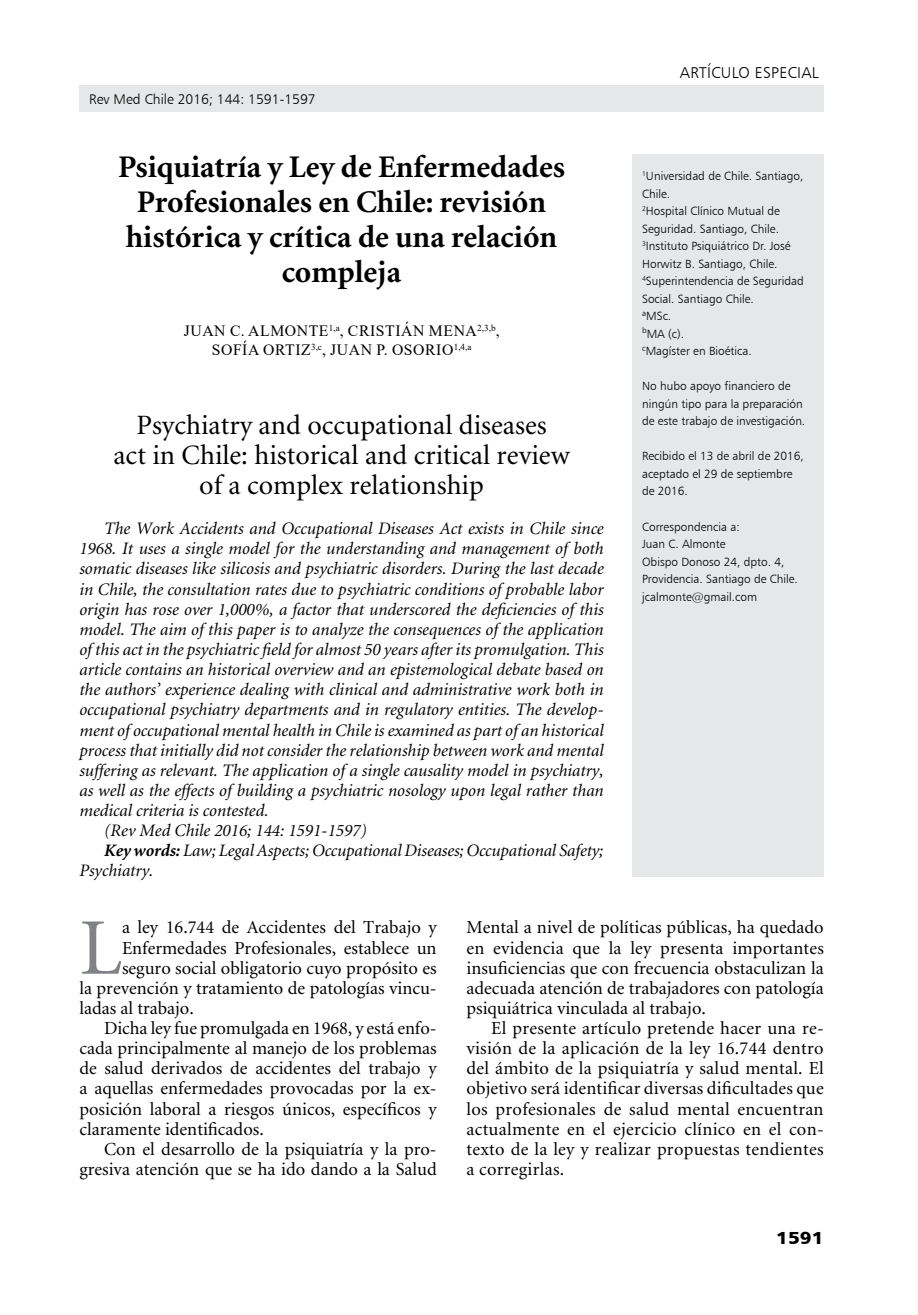
<style>
.page{position:relative;width:918px;height:1315px;background:#fff}
.page>*{position:absolute;margin:0;border:0;box-sizing:border-box;transform-origin:0 0}
.t1{font:80.33px "Minion";color:#808285}
.t2{font:700 31.5px/35px "Minion";color:#000;text-align:center}
.t3{font:28px/29.8px "Minion";color:#000;text-align:center}
.t4{font:18.38px/20.1px "Minion";color:#000;text-align:justify}
.t5{font:italic 17.5px "Minion";color:#000}
.t6{font:17.5px "Humanist 777 BT Black B";color:#000;scale:1.1 1}
.t7{font:15.75px/18.9px "Times New Roman";letter-spacing:.035em;color:#000;text-align:center}
.t8{font:15.75px "Humanist 777 BT Light B";letter-spacing:.02em;color:#000}
.t9{font:14px "Humanist 777 BT Light B";color:#000}
.t10{font:11.9px/17.5px "Humanist 777 BT Light B";color:#000}
.s1{font-weight:700}
</style>
<div class="page">
<div style="left:79px;top:85px;width:744px;height:26px;background:#e6e7e8"></div>
<div style="left:632px;top:154px;width:191px;height:722px;background:#e6e7e8"></div>
<p class="t9" style="left:89px;top:90px;width:228px">Rev Med Chile 2016; 144: 1591-1597</p>
<h2 class="t2" style="left:118px;top:151px;width:448px">Psiquiatría y Ley de Enfermedades<br>Profesionales en Chile: revisión histórica y crítica de una relación compleja</h2>
<p class="t7" style="left:184px;top:321px;width:317px">JUAN C. ALMONTE<sup>1,A</sup>, CRISTIÁN MENA<sup>2,3,B</sup>,<br>SOFÍA ORTIZ<sup>3,C</sup>, JUAN P. OS ORIO<sup>1,4,A</sup></p>
<h3 class="t3" style="left:113px;top:412px;width:458px">Psychiatry and occupational diseases<br>act in Chile: historical and critical review of a complex relationship</h3>
<p class="t5" style="left:104px;top:520px;width:501px">The Work Accidents and Occupational Diseases Act exists in Chile since</p>
<p class="t5" style="left:79px;top:540px;width:526px">1968. It uses a single model for the understanding and management of both</p>
<p class="t5" style="left:79px;top:560px;width:526px">somatic diseases like silicosis and psychiatric disorders. During the last decade</p>
<p class="t5" style="left:79px;top:580px;width:526px">in Chile, the consultation rates due to psychiatric conditions of probable labor</p>
<p class="t5" style="left:79px;top:600px;width:526px">origin has rose over 1,000%, a factor that underscored the deficiencies of this</p>
<p class="t5" style="left:79px;top:620px;width:526px">model. The aim of this paper is to analyze the consequences of the application</p>
<p class="t5" style="left:79px;top:641px;width:526px">of this act in the psychiatric field for almost 50 years after its promulgation. This</p>
<p class="t5" style="left:79px;top:661px;width:526px">article contains an historical overview and an epistemological debate based on</p>
<p class="t5" style="left:79px;top:681px;width:526px">the authors’ experience dealing with clinical and administrative work both in</p>
<p class="t5" style="left:79px;top:701px;width:526px">occupational psychiatry departments and in regulatory entities. The develop-</p>
<p class="t5" style="left:79px;top:721px;width:526px">ment of occupational mental health in Chile is examined as part of an historical</p>
<p class="t5" style="left:79px;top:741px;width:526px">process that initially did not consider the relationship between work and mental</p>
<p class="t5" style="left:79px;top:761px;width:526px">suffering as relevant. The application of a single causality model in psychiatry,</p>
<p class="t5" style="left:79px;top:781px;width:526px">as well as the effects of building a psychiatric nosology upon legal rather than</p>
<p class="t5" style="left:79px;top:802px;width:191px">medical criteria is contested.</p>
<p class="t5" style="left:104px;top:822px;width:264px">(Rev Med Chile 2016; 144: 1591-1597)</p>
<p class="t5" style="left:104px;top:842px;width:501px"><span class="s1">Key words:</span> Law; Legal Aspects; Occupational Diseases; Occupational Safety;</p>
<p class="t5" style="left:79px;top:862px;width:76px">Psychiatry.</p>
<p class="t8" style="left:680px;top:63px;width:140px">ARTÍCULO ESPECIAL</p>
<p class="t10" style="left:642px;top:167px;width:163px"><sup>1</sup>Universidad de Chile. Santiago,<br>Chile.<br><sup>2</sup>Hospital Clínico Mutual de<br>Seguridad. Santiago, Chile.<br><sup>3</sup>Instituto Psiquiátrico Dr. José<br>Horwitz B. Santiago, Chile.<br><sup>4</sup>Superintendencia de Seguridad<br>Social. Santiago Chile.<br><sup>a</sup>MSc.<br><sup>b</sup>MA (c).<br><sup>c</sup>Magíster en Bioética.</p>
<p class="t10" style="left:642px;top:377px;width:165px">No hubo apoyo financiero de ningún tipo para la preparación de este trabajo de investigación.</p>
<p class="t10" style="left:642px;top:447px;width:163px">Recibido el 13 de abril de 2016, aceptado el 29 de septiembre de 2016.</p>
<p class="t10" style="left:642px;top:517px;width:157px">Correspondencia a:<br>Juan C. Almonte<br>Obispo Donoso 24, dpto. 4,<br>Providencia. Santiago de Chile. jcalmonte@gmail.com</p>
<h1 class="t1" style="left:79px;top:908px;width:44px">L</h1>
<p class="t4" style="left:122px;top:918px;width:316px">a ley 16.744 de Accidentes del Trabajo y</p>
<p class="t4" style="left:122px;top:938px;width:316px">Enfermedades Profesionales, establece un</p>
<p class="t4" style="left:122px;top:958px;width:316px">seguro social obligatorio cuyo propósito es</p>
<p class="t4" style="left:79px;top:978px;width:359px">la prevención y tratamiento de patologías vincu-</p>
<p class="t4" style="left:79px;top:998px;width:116px">ladas al trabajo.</p>
<p class="t4" style="left:104px;top:1019px;width:334px">Dicha ley fue promulgada en 1968, y está enfo-</p>
<p class="t4" style="left:79px;top:1039px;width:359px">cada principalmente al manejo de los problemas</p>
<p class="t4" style="left:79px;top:1059px;width:359px">de salud derivados de accidentes del trabajo y</p>
<p class="t4" style="left:79px;top:1079px;width:359px">a aquellas enfermedades provocadas por la ex-</p>
<p class="t4" style="left:79px;top:1099px;width:359px">posición laboral a riesgos únicos, específicos y</p>
<p class="t4" style="left:79px;top:1119px;width:186px">claramente identificados.</p>
<p class="t4" style="left:104px;top:1139px;width:334px">Con el desarrollo de la psiquiatría y la pro-</p>
<p class="t4" style="left:79px;top:1159px;width:359px">gresiva atención que se ha ido dando a la Salud</p>
<p class="t4" style="left:466px;top:918px;width:359px">Mental a nivel de políticas públicas, ha quedado en evidencia que la ley presenta importantes insuficiencias que con frecuencia obstaculizan la adecuada atención de trabajadores con patología psiquiátrica vinculada al trabajo.</p>
<p class="t4" style="left:466px;top:1018px;width:359px;text-indent:25px">El presente artículo pretende hacer una re&shy;visión de la aplicación de la ley 16.744 dentro del ámbito de la psiquiatría y salud mental. El objetivo será identificar diversas dificultades que los profesionales de salud mental encuentran actualmente en el ejercicio clínico en el con&shy;texto de la ley y realizar propuestas tendientes a corregirlas.</p>
<p class="t6" style="left:776px;top:1226px;width:45px">1591</p>
</div>
